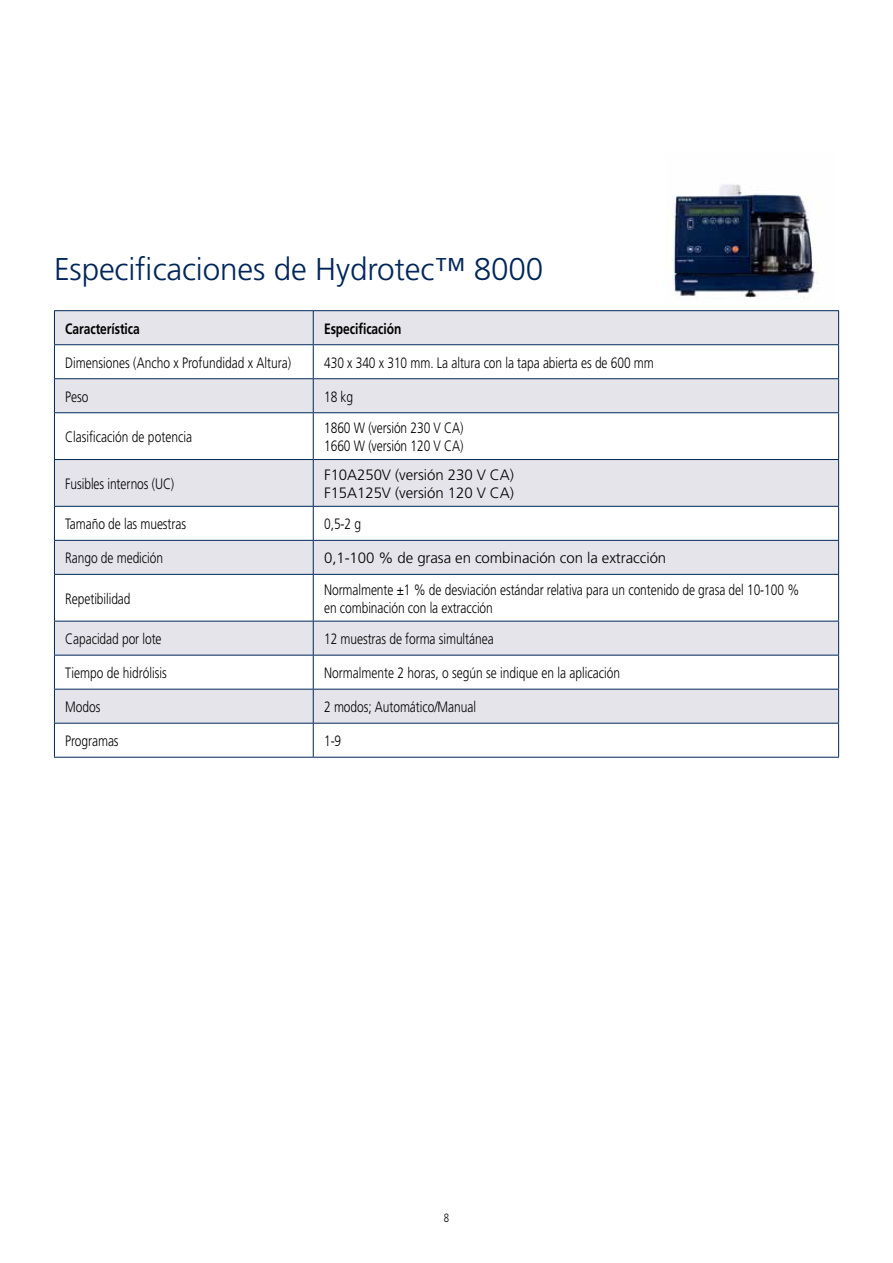
<style>
.page{position:relative;width:893px;height:1263px;background:#fff}
.page>*{position:absolute;margin:0;border:0;box-sizing:border-box;transform-origin:0 0}
.t1{font:300 31.5px "Frutiger";letter-spacing:-.005em;color:#002659}
.t2{font:300 15px/18px "Frutiger";letter-spacing:-.005em;color:#000;scale:.8 1}
.t3{font:300 15px/18px "Frutiger";letter-spacing:-.005em;color:#000}
.t4{font:700 15px "Frutiger";letter-spacing:-.005em;color:#000;scale:.8 1}
.t5{font:300 12px "Frutiger";color:#000;scale:.8 1}
</style>
<div class="page">
<div style="left:55px;top:311px;width:258px;height:101px;background:#e5e4ea"></div>
<div style="left:314px;top:311px;width:524px;height:101px;background:#e5e4ea"></div>
<div style="left:54px;top:345px;width:259px;height:34px;background:#fff"></div>
<div style="left:313px;top:345px;width:526px;height:34px;background:#fff"></div>
<svg style="left:55px;top:413px;width:258px;height:344px"></svg>
<svg style="left:314px;top:413px;width:524px;height:344px"></svg>
<hr style="left:54px;top:460px;width:1px;height:46px;background:#002659">
<hr style="left:54px;top:459px;width:259px;height:1px;background:#002659">
<hr style="left:313px;top:460px;width:1px;height:46px;background:#002659">
<hr style="left:838px;top:460px;width:1px;height:46px;background:#002659">
<hr style="left:54px;top:310px;width:259px;height:1px;background:#002659">
<hr style="left:54px;top:311px;width:1px;height:33px;background:#002659">
<hr style="left:313px;top:310px;width:526px;height:1px;background:#002659">
<hr style="left:313px;top:311px;width:1px;height:33px;background:#002659">
<hr style="left:838px;top:311px;width:1px;height:33px;background:#002659">
<hr style="left:54px;top:344px;width:259px;height:1px;background:#002659">
<hr style="left:54px;top:345px;width:1px;height:33px;background:#002659">
<hr style="left:313px;top:344px;width:526px;height:1px;background:#002659">
<hr style="left:313px;top:345px;width:1px;height:33px;background:#002659">
<hr style="left:838px;top:345px;width:1px;height:33px;background:#002659">
<hr style="left:54px;top:378px;width:259px;height:1px;background:#002659">
<hr style="left:54px;top:379px;width:1px;height:33px;background:#002659">
<hr style="left:313px;top:378px;width:526px;height:1px;background:#002659">
<hr style="left:313px;top:379px;width:1px;height:33px;background:#002659">
<hr style="left:838px;top:379px;width:1px;height:33px;background:#002659">
<hr style="left:54px;top:412px;width:259px;height:1px;background:#002659">
<hr style="left:54px;top:413px;width:1px;height:46px;background:#002659">
<hr style="left:313px;top:412px;width:526px;height:1px;background:#002659">
<hr style="left:313px;top:413px;width:1px;height:46px;background:#002659">
<hr style="left:838px;top:413px;width:1px;height:46px;background:#002659">
<hr style="left:313px;top:459px;width:526px;height:1px;background:#002659">
<hr style="left:54px;top:507px;width:1px;height:33px;background:#002659">
<hr style="left:54px;top:506px;width:259px;height:1px;background:#002659">
<hr style="left:313px;top:507px;width:1px;height:33px;background:#002659">
<hr style="left:838px;top:507px;width:1px;height:33px;background:#002659">
<hr style="left:313px;top:506px;width:526px;height:1px;background:#002659">
<hr style="left:54px;top:541px;width:1px;height:33px;background:#002659">
<hr style="left:54px;top:540px;width:259px;height:1px;background:#002659">
<hr style="left:313px;top:541px;width:1px;height:33px;background:#002659">
<hr style="left:838px;top:541px;width:1px;height:33px;background:#002659">
<hr style="left:313px;top:540px;width:526px;height:1px;background:#002659">
<hr style="left:54px;top:575px;width:1px;height:46px;background:#002659">
<hr style="left:54px;top:574px;width:259px;height:1px;background:#002659">
<hr style="left:313px;top:575px;width:1px;height:46px;background:#002659">
<hr style="left:838px;top:575px;width:1px;height:46px;background:#002659">
<hr style="left:313px;top:574px;width:526px;height:1px;background:#002659">
<hr style="left:54px;top:621px;width:1px;height:34px;background:#002659">
<hr style="left:54px;top:621px;width:259px;height:1px;background:#002659">
<hr style="left:313px;top:621px;width:1px;height:34px;background:#002659">
<hr style="left:838px;top:621px;width:1px;height:34px;background:#002659">
<hr style="left:313px;top:621px;width:526px;height:1px;background:#002659">
<hr style="left:54px;top:655px;width:1px;height:34px;background:#002659">
<hr style="left:54px;top:655px;width:259px;height:1px;background:#002659">
<hr style="left:313px;top:655px;width:1px;height:34px;background:#002659">
<hr style="left:838px;top:655px;width:1px;height:34px;background:#002659">
<hr style="left:313px;top:655px;width:526px;height:1px;background:#002659">
<hr style="left:54px;top:689px;width:1px;height:34px;background:#002659">
<hr style="left:54px;top:689px;width:259px;height:1px;background:#002659">
<hr style="left:313px;top:689px;width:1px;height:34px;background:#002659">
<hr style="left:838px;top:689px;width:1px;height:34px;background:#002659">
<hr style="left:313px;top:689px;width:526px;height:1px;background:#002659">
<hr style="left:54px;top:723px;width:1px;height:34px;background:#002659">
<hr style="left:54px;top:723px;width:259px;height:1px;background:#002659">
<hr style="left:54px;top:757px;width:259px;height:1px;background:#002659">
<hr style="left:313px;top:723px;width:1px;height:34px;background:#002659">
<hr style="left:838px;top:723px;width:1px;height:34px;background:#002659">
<hr style="left:313px;top:723px;width:526px;height:1px;background:#002659">
<hr style="left:313px;top:757px;width:526px;height:1px;background:#002659">
<img style="left:672px;top:184px;width:146px;height:115px">
<h1 class="t1" style="left:54px;top:252px;width:491px">Especificaciones de Hydrotec™ 8000</h1>
<p class="t4" style="left:65px;top:319px;width:95px">Característica</p>
<p class="t4" style="left:324px;top:319px;width:98px">Especificación</p>
<p class="t2" style="left:65px;top:353px;width:284px">Dimensiones (Ancho x Profundidad x Altura)</p>
<p class="t2" style="left:324px;top:353px;width:414px">430 x 340 x 310 mm. La altura con la tapa abierta es de 600 mm</p>
<p class="t2" style="left:65px;top:387px;width:31px">Peso</p>
<p class="t2" style="left:324px;top:387px;width:38px">18 kg</p>
<p class="t2" style="left:65px;top:428px;width:160px">Clasificación de potencia</p>
<p class="t2" style="left:324px;top:419px;width:176px">1860 W (versión 230 V CA)<br>1660 W (versión 120 V CA)</p>
<p class="t2" style="left:65px;top:475px;width:138px">Fusibles internos (UC)</p>
<p class="t3" style="left:324px;top:466px;width:191px">F10A250V (versión 230 V CA)<br>F15A125V (versión 120 V CA)</p>
<p class="t2" style="left:65px;top:515px;width:152px">Tamaño de las muestras</p>
<p class="t2" style="left:324px;top:515px;width:48px">0,5-2 g</p>
<p class="t2" style="left:65px;top:549px;width:124px">Rango de medición</p>
<p class="t3" style="left:324px;top:549px;width:344px">0,1-100 % de grasa en combinación con la extracción</p>
<p class="t2" style="left:65px;top:589px;width:83px">Repetibilidad</p>
<p class="t2" style="left:324px;top:580px;width:595px">Normalmente ±1 % de desviación estándar relativa para un contenido de grasa del 10-100 % en combinación con la extracción</p>
<p class="t2" style="left:65px;top:630px;width:122px">Capacidad por lote</p>
<p class="t2" style="left:324px;top:630px;width:213px">12 muestras de forma simultánea</p>
<p class="t2" style="left:65px;top:664px;width:129px">Tiempo de hidrólisis</p>
<p class="t2" style="left:324px;top:664px;width:372px">Normalmente 2 horas, o según se indique en la aplicación</p>
<p class="t2" style="left:65px;top:698px;width:45px">Modos</p>
<p class="t2" style="left:324px;top:698px;width:191px">2 modos; Automático/Manual</p>
<p class="t2" style="left:65px;top:732px;width:68px">Programas</p>
<p class="t2" style="left:324px;top:732px;width:23px">1-9</p>
<p class="t5" style="left:444px;top:1211px;width:8px">8</p>
</div>
